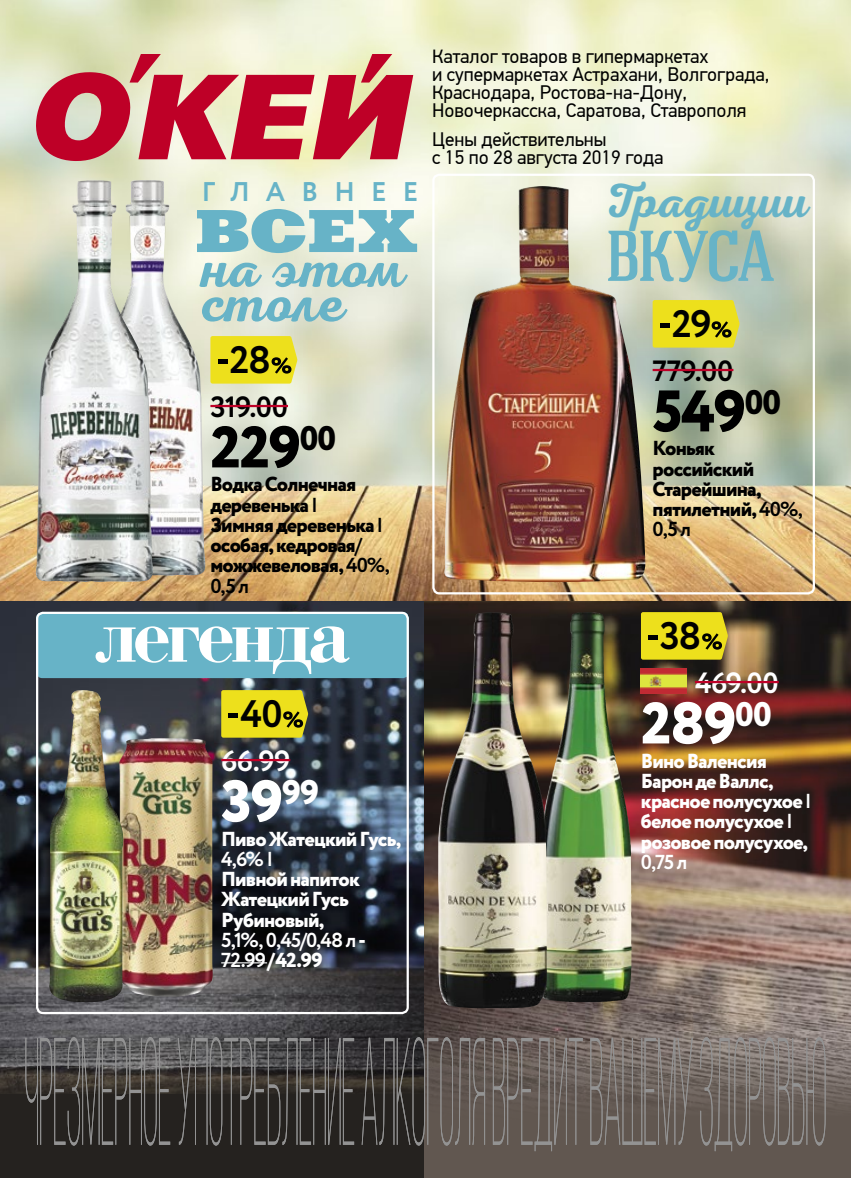
<style>
.page{position:relative;width:851px;height:1178px;background:#fff}
.page>*{position:absolute;margin:0;border:0;box-sizing:border-box;transform-origin:0 0}
.t1{font:500 79.5px "Hagin Caps";letter-spacing:-.055em;color:#67b3c7}
.t2{font:700 78.3px "Bodoni";letter-spacing:-.045em;color:#fff}
.t3{font:700 60px "Xenia Extended";color:#67b3c7}
.t4{font:800 58.5px "Circe";letter-spacing:-.025em;color:#000}
.t5{font:800 58.5px "Circe";color:#fff}
.t6{font:600 55.95px "Nexa Script";color:#67b3c7}
.t7{font:600 48.45px "Nexa Script";color:#67b3c7}
.t8{font:700 38.25px "Circe";letter-spacing:-.035em;color:#000}
.t9{font:700 29.25px "Circe";letter-spacing:-.02em;color:#000}
.t10{font:700 29.25px "Circe";letter-spacing:-.02em;color:#fff}
.t11{font:700 27px "Circe";letter-spacing:.6em;color:#67b3c7}
.t12{font:800 20.25px/20.2px "Circe";letter-spacing:-.04em;color:#fff}
.t13{font:800 20.25px/20.2px "Circe";letter-spacing:-.04em;color:#000}
.t14{font:700 20.25px "Circe";color:#fff}
.t15{font:19.5px/18px "PF Din Text Pro";color:#000}
.s1{font-weight:700}
</style>
<div class="page">
<div style="left:0;top:600px;width:424px;height:578px;background:#25221f"></div>
<img style="left:0;top:600px;width:424px;height:494px">
<div style="left:424px;top:600px;width:426px;height:578px;background:#615750"></div>
<img style="left:424px;top:600px;width:426px;height:519px">
<img style="left:0;top:0;width:850px;height:600px">
<div style="left:432px;top:174px;width:382px;height:420px;border:2px solid #fff;border-radius:6px"></div>
<div style="left:36px;top:612px;width:373px;height:66px;background:#67b3c7;border-radius:6px"></div>
<div style="left:36px;top:612px;width:373px;height:402px;border:2px solid #fff;border-radius:6px"></div>
<img style="left:153px;top:180px;width:52px;height:396px">
<img style="left:36px;top:180px;width:117px;height:402px">
<hr style="left:210px;top:405px;width:78px;height:2px;background:#be0027">
<svg style="left:210px;top:336px;width:87px;height:48px;background:#e0d522"></svg>
<img style="left:123px;top:738px;width:90px;height:258px">
<img style="left:547px;top:612px;width:84px;height:390px">
<img style="left:438px;top:612px;width:109px;height:396px">
<hr style="left:695px;top:681px;width:83px;height:2px;background:#be0027">
<svg style="left:641px;top:612px;width:86px;height:48px;background:#dbce1b"></svg>
<img style="left:641px;top:669px;width:45px;height:24px">
<img style="left:49px;top:690px;width:74px;height:313px">
<hr style="left:221px;top:962px;width:46px;height:1px;background:#fff">
<hr style="left:221px;top:759px;width:69px;height:2px;background:#be0027">
<svg style="left:221px;top:690px;width:87px;height:48px;background:#d8cd1c"></svg>
<img style="left:444px;top:186px;width:201px;height:398px">
<hr style="left:652px;top:369px;width:81px;height:2px;background:#be0027">
<svg style="left:652px;top:300px;width:87px;height:48px;background:#dfd321"></svg>
<svg style="left:25px;top:1037px;width:800px;height:114px"></svg>
<svg style="left:31px;top:54px;width:382px;height:108px;background:#d26f74"></svg>
<h3 class="t11" style="left:202px;top:174px;width:218px">ГЛАВНЕЕ</h3>
<h3 class="t3" style="left:195px;top:196px;width:226px">ВСЕХ</h3>
<h3 class="t6" style="left:202px;top:234px;width:205px">на этом</h3>
<h3 class="t6" style="left:202px;top:269px;width:144px">столе</h3>
<h3 class="t8" style="left:229px;top:335px;width:43px">28</h3>
<h3 class="t9" style="left:210px;top:388px;width:79px">319.00</h3>
<h3 class="t4" style="left:210px;top:408px;width:127px">229<sup>00</sup></h3>
<p class="t13" style="left:210px;top:476px;width:181px">Водка Солнечная деревенька <span class="s1">|<br></span>Зимняя деревенька <span class="s1">| </span>особая, кедровая<span class="s1">/ </span>можжевеловая, <span class="s1">40%,<br>0,5 л</span></p>
<h2 class="t2" style="left:95px;top:588px;width:256px">легенда</h2>
<h3 class="t8" style="left:240px;top:689px;width:44px">40</h3>
<h3 class="t10" style="left:221px;top:742px;width:71px">66.99</h3>
<h3 class="t5" style="left:221px;top:762px;width:99px">39<sup>99</sup></h3>
<p class="t12" style="left:221px;top:830px;width:182px">Пиво Жатецкий Гусь,</p>
<p class="t14" style="left:221px;top:845px;width:53px">4,6% |</p>
<p class="t12" style="left:221px;top:870px;width:146px">Пивной напиток<br>Жатецкий Гусь<br>Рубиновый,<br><span class="s1">5,1%, 0,45/0,48 л</span> -<br><span class="s1">72.99</span>/42.99</p>
<p class="t15" style="left:432px;top:48px;width:339px">Каталог товаров в гипермаркетах<br>и супермаркетах Астрахани, Волгограда, Краснодара, Ростова-на-Дону, Новочеркасска, Саратова, Ставрополя</p>
<p class="t15" style="left:432px;top:130px;width:233px">Цены действительны<br>с 15 по 28 августа 2019 года</p>
<h3 class="t7" style="left:604px;top:172px;width:205px">Традиции</h3>
<h1 class="t1" style="left:604px;top:211px;width:171px">вкуса</h1>
<h3 class="t8" style="left:671px;top:299px;width:41px">29</h3>
<h3 class="t9" style="left:652px;top:352px;width:82px">779.00</h3>
<h3 class="t4" style="left:652px;top:372px;width:130px">549<sup>00</sup></h3>
<p class="t13" style="left:652px;top:440px;width:152px">Коньяк российский<br>Старейшина, пятилетний, <span class="s1">40%,<br>0,5 л</span></p>
<h3 class="t8" style="left:659px;top:611px;width:43px">38</h3>
<h3 class="t10" style="left:695px;top:664px;width:85px">469.00</h3>
<h3 class="t5" style="left:641px;top:684px;width:132px">289<sup>00</sup></h3>
<p class="t12" style="left:641px;top:752px;width:172px">Вино Валенсия<br>Барон де Валлс, красное полусухое <span class="s1">| </span>белое полусухое <span class="s1">| </span>розовое полусухое,</p>
<p class="t14" style="left:641px;top:848px;width:48px">0,75 л</p>
</div>
